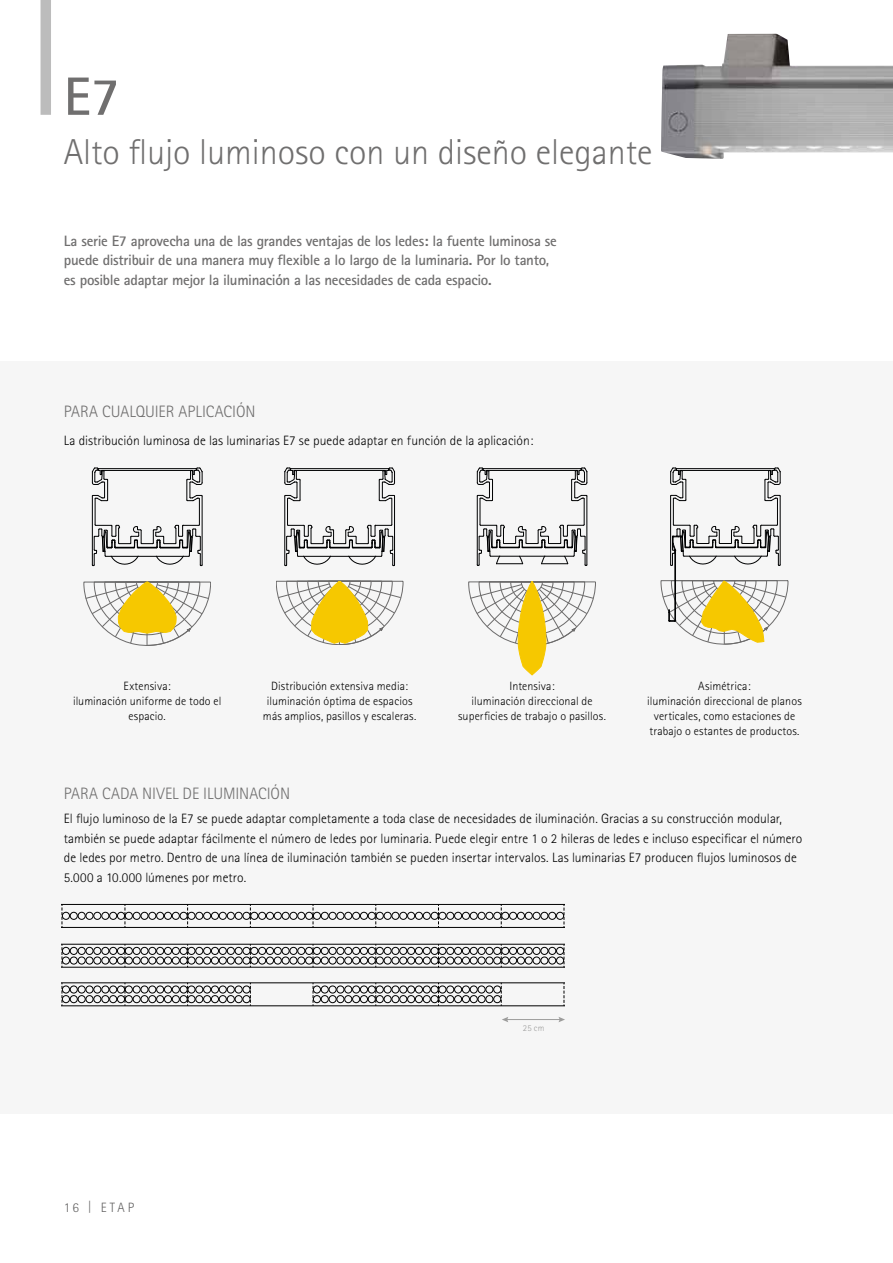
<style>
.page{position:relative;width:893px;height:1263px;background:#fff}
.page>*{position:absolute;margin:0;border:0;box-sizing:border-box;transform-origin:0 0}
.t1{font:700 54px "Rotis Sans Serif";color:#706f6f}
.t2{font:300 36px "Rotis Sans Serif";color:#706f6f}
.t3{font:300 16.5px "Rotis Sans Serif";letter-spacing:-.005em;color:#706f6f}
.t4{font:700 15px/19.5px "Rotis Sans Serif";letter-spacing:-.02em;color:#706f6f}
.t5{font:300 13.5px/19.5px "Rotis Sans Serif";letter-spacing:.005em;color:#000}
.t6{font:300 13.5px "Rotis Sans Serif";letter-spacing:.195em;color:#646363}
.t7{font:300 12px/15px "Rotis Sans Serif";letter-spacing:.01em;color:#000;text-align:center}
.t8{font:300 9px "Rotis Sans Serif";color:#9d9d9c}
</style>
<div class="page">
<div style="left:0;top:361px;width:893px;height:753px;background:#f6f6f6"></div>
<svg style="left:92px;top:467px;width:111px;height:99px"></svg>
<svg style="left:84px;top:581px;width:127px;height:64px"></svg>
<svg style="left:284px;top:467px;width:111px;height:99px"></svg>
<svg style="left:276px;top:580px;width:127px;height:65px"></svg>
<svg style="left:477px;top:467px;width:111px;height:99px"></svg>
<svg style="left:469px;top:581px;width:127px;height:94px"></svg>
<hr style="left:675px;top:551px;width:1px;height:70px;background:#010203">
<svg style="left:670px;top:467px;width:111px;height:99px"></svg>
<svg style="left:661px;top:577px;width:127px;height:67px"></svg>
<div style="left:41px;top:0;width:10px;height:115px;background:#bcbcbc"></div>
<svg style="left:61px;top:903px;width:504px;height:104px"></svg>
<svg style="left:62px;top:904px;width:503px;height:24px"></svg>
<svg style="left:62px;top:944px;width:503px;height:23px"></svg>
<svg style="left:62px;top:982px;width:503px;height:24px"></svg>
<img style="left:661px;top:34px;width:232px;height:125px">
<hr style="left:506px;top:1019px;width:55px;height:1px;background:#9d9d9c">
<svg style="left:502px;top:1017px;width:6px;height:5px"></svg>
<svg style="left:558px;top:1017px;width:7px;height:5px"></svg>
<h1 class="t1" style="left:64px;top:62px;width:57px">E7</h1>
<h2 class="t2" style="left:64px;top:131px;width:590px">Alto flujo luminoso con un diseño elegante</h2>
<p class="t4" style="left:64px;top:231px;width:495px">La serie E7 aprovecha una de las grandes ventajas de los ledes: la fuente luminosa se puede distribuir de una manera muy flexible a lo largo de la luminaria. Por lo tanto, es posible adaptar mejor la iluminación a las necesidades de cada espacio.</p>
<p class="t3" style="left:64px;top:401px;width:193px">PARA CUALQUIER APLICACIÓN</p>
<p class="t5" style="left:64px;top:430px;width:471px">La distribución luminosa de las luminarias E7 se puede adaptar en función de la aplicación:</p>
<p class="t7" style="left:73px;top:678px;width:150px">Extensiva:<br>iluminación uniforme de todo el espacio.</p>
<p class="t7" style="left:263px;top:678px;width:155px">Distribución extensiva media: iluminación óptima de espacios más amplios, pasillos y escaleras.</p>
<p class="t7" style="left:458px;top:678px;width:149px">Intensiva:<br>iluminación direccional de superficies de trabajo o pasillos.</p>
<p class="t7" style="left:647px;top:678px;width:156px">Asimétrica:<br>iluminación direccional de planos verticales, como estaciones de trabajo o estantes de productos.</p>
<p class="t3" style="left:64px;top:784px;width:228px">PARA CADA NIVEL DE ILUMINACIÓN</p>
<p class="t5" style="left:64px;top:809px;width:740px">El flujo luminoso de la E7 se puede adaptar completamente a toda clase de necesidades de iluminación. Gracias a su construcción modular, también se puede adaptar fácilmente el número de ledes por luminaria. Puede elegir entre 1 o 2 hileras de ledes e incluso especificar el número de ledes por metro. Dentro de una línea de iluminación también se pueden insertar intervalos. Las luminarias E7 producen flujos luminosos de 5.000 a 10.000 lúmenes por metro.</p>
<p class="t6" style="left:64px;top:1199px;width:72px">16 | ETAP</p>
<p class="t8" style="left:523px;top:1023px;width:23px">25 cm</p>
</div>
